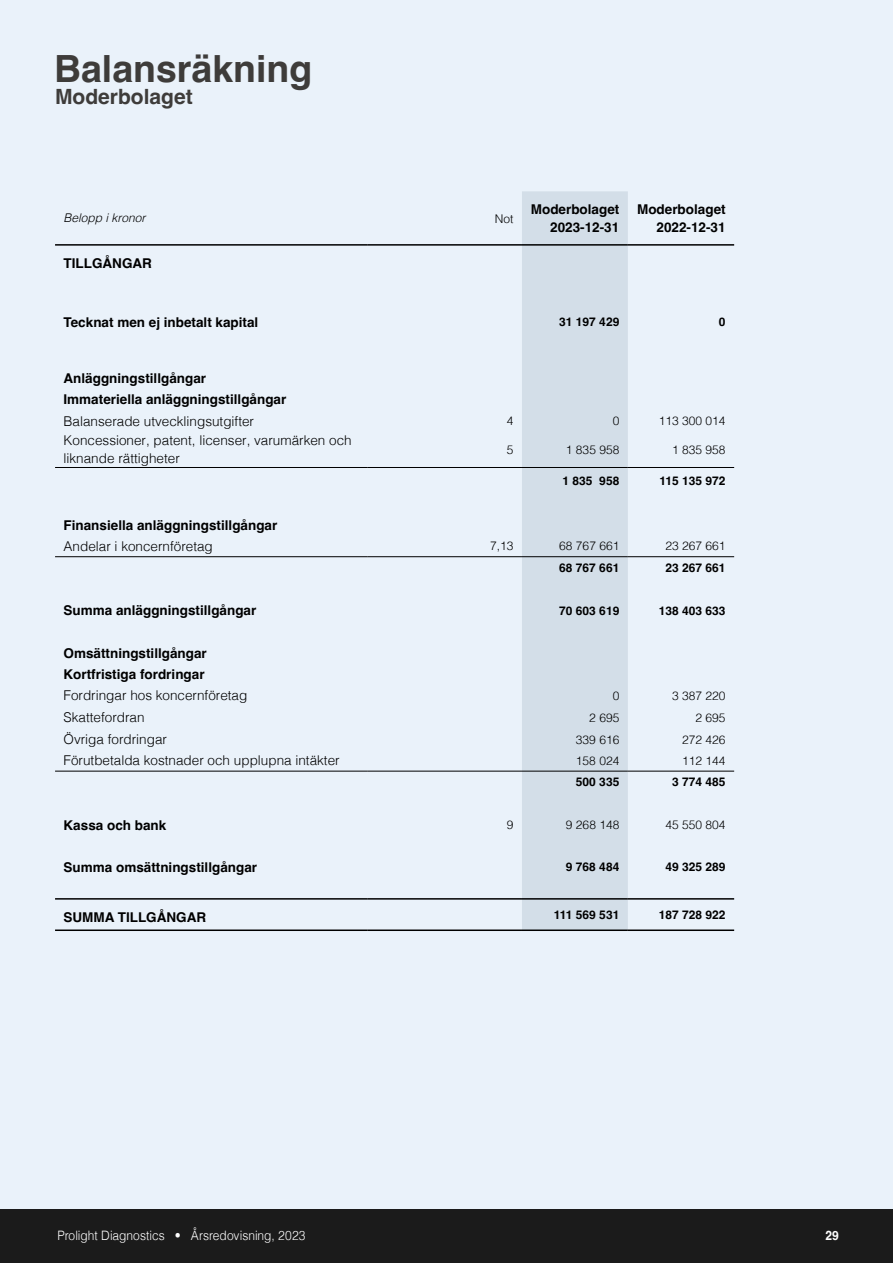
<style>
.page{position:relative;width:893px;height:1263px;background:#fff}
.page>*{position:absolute;margin:0;border:0;box-sizing:border-box;transform-origin:0 0}
.t1{font:700 37.5px "Helvetica";color:#3e3c3a}
.t2{font:700 21px "Helvetica";color:#3e3c3a}
.t3{font:700 13.5px/18px "Helvetica";color:#000;text-align:right}
.t4{font:300 13.5px/18px "Helvetica";color:#000}
.t5{font:300 12.9px "Helvetica";color:#fff;scale:.93 1}
.t6{font:700 12.9px "Helvetica";color:#fff;scale:.93 1}
.t7{font:300 12px "Helvetica";color:#000}
.t8{font:700 12px "Helvetica";color:#000}
.t9{font:italic 300 12px "Helvetica";color:#000}
</style>
<div class="page">
<div style="left:0;top:1209px;width:893px;height:54px;background:#1b1b1b"></div>
<div style="left:0;top:0;width:893px;height:1209px;background:#eaf2fa"></div>
<div style="left:522px;top:191px;width:106px;height:738px;background:#d3dee8"></div>
<hr style="left:55px;top:771px;width:313px;height:1px;background:#000">
<hr style="left:368px;top:771px;width:154px;height:1px;background:#000">
<hr style="left:522px;top:771px;width:106px;height:1px;background:#000">
<hr style="left:628px;top:771px;width:106px;height:1px;background:#000">
<hr style="left:55px;top:244px;width:313px;height:2px;background:#000">
<hr style="left:368px;top:244px;width:154px;height:2px;background:#000">
<hr style="left:522px;top:244px;width:106px;height:2px;background:#000">
<hr style="left:628px;top:244px;width:106px;height:2px;background:#000">
<hr style="left:55px;top:467px;width:313px;height:1px;background:#000">
<hr style="left:368px;top:467px;width:154px;height:1px;background:#000">
<hr style="left:522px;top:467px;width:106px;height:1px;background:#000">
<hr style="left:628px;top:467px;width:106px;height:1px;background:#000">
<hr style="left:55px;top:556px;width:313px;height:1px;background:#000">
<hr style="left:368px;top:556px;width:154px;height:1px;background:#000">
<hr style="left:522px;top:556px;width:106px;height:1px;background:#000">
<hr style="left:628px;top:556px;width:106px;height:1px;background:#000">
<hr style="left:55px;top:898px;width:313px;height:2px;background:#000">
<hr style="left:368px;top:898px;width:154px;height:2px;background:#000">
<hr style="left:55px;top:929px;width:313px;height:2px;background:#000">
<hr style="left:368px;top:929px;width:154px;height:2px;background:#000">
<hr style="left:522px;top:898px;width:106px;height:2px;background:#000">
<hr style="left:628px;top:898px;width:106px;height:2px;background:#000">
<hr style="left:522px;top:929px;width:106px;height:2px;background:#000">
<hr style="left:628px;top:929px;width:106px;height:2px;background:#000">
<h1 class="t1" style="left:54px;top:39px;width:260px">Balansräkning</h1>
<h2 class="t2" style="left:55px;top:80px;width:139px">Moderbolaget</h2>
<p class="t9" style="left:64px;top:208px;width:84px">Belopp i kronor</p>
<p class="t7" style="left:495px;top:208px;width:20px">Not</p>
<p class="t3" style="left:531px;top:201px;width:90px">Moderbolaget<br>2023-12-31</p>
<p class="t3" style="left:637px;top:201px;width:90px">Moderbolaget<br>2022-12-31</p>
<p class="t3" style="left:64px;top:254px;width:90px">TILLGÅNGAR</p>
<p class="t3" style="left:64px;top:313px;width:196px">Tecknat men ej inbetalt kapital</p>
<p class="t8" style="left:559px;top:312px;width:62px">31 197 429</p>
<p class="t8" style="left:719px;top:312px;width:8px">0</p>
<p class="t3" style="left:64px;top:368px;width:224px;line-height:21.3px;text-align:left">Anläggningstillgångar<br>Immateriella anläggningstillgångar</p>
<p class="t4" style="left:64px;top:411px;width:192px">Balanserade utvecklingsutgifter</p>
<p class="t7" style="left:507px;top:410px;width:8px">4</p>
<p class="t7" style="left:613px;top:410px;width:8px">0</p>
<p class="t7" style="left:659px;top:410px;width:68px">113 300 014</p>
<p class="t4" style="left:64px;top:430px;width:290px">Koncessioner, patent, licenser, varumärken och liknande rättigheter</p>
<p class="t7" style="left:507px;top:439px;width:8px">5</p>
<p class="t7" style="left:566px;top:439px;width:55px">1 835 958</p>
<p class="t7" style="left:672px;top:439px;width:55px">1 835 958</p>
<p class="t8" style="left:563px;top:471px;width:58px">1 835 958</p>
<p class="t8" style="left:660px;top:471px;width:68px">115 135 972</p>
<p class="t3" style="left:64px;top:516px;width:215px">Finansiella anläggningstillgångar</p>
<p class="t4" style="left:64px;top:536px;width:151px">Andelar i koncernföretag</p>
<p class="t7" style="left:490px;top:536px;width:25px">7,13</p>
<p class="t7" style="left:559px;top:536px;width:62px">68 767 661</p>
<p class="t7" style="left:666px;top:536px;width:62px">23 267 661</p>
<p class="t8" style="left:559px;top:558px;width:62px">68 767 661</p>
<p class="t8" style="left:666px;top:558px;width:62px">23 267 661</p>
<p class="t3" style="left:64px;top:601px;width:194px">Summa anläggningstillgångar</p>
<p class="t8" style="left:559px;top:601px;width:62px">70 603 619</p>
<p class="t8" style="left:659px;top:601px;width:68px">138 403 633</p>
<p class="t3" style="left:64px;top:642px;width:145px;line-height:21.3px;text-align:left">Omsättningstillgångar<br>Kortfristiga fordringar</p>
<p class="t4" style="left:64px;top:685px;width:185px">Fordringar hos koncernföretag</p>
<p class="t7" style="left:613px;top:685px;width:8px">0</p>
<p class="t7" style="left:672px;top:685px;width:55px">3 387 220</p>
<p class="t4" style="left:64px;top:707px;width:83px">Skattefordran</p>
<p class="t7" style="left:589px;top:707px;width:32px">2 695</p>
<p class="t7" style="left:696px;top:707px;width:32px">2 695</p>
<p class="t4" style="left:64px;top:729px;width:105px">Övriga fordringar</p>
<p class="t7" style="left:576px;top:729px;width:45px">339 616</p>
<p class="t7" style="left:682px;top:729px;width:45px">272 426</p>
<p class="t4" style="left:64px;top:751px;width:278px">Förutbetalda kostnader och upplupna intäkter</p>
<p class="t7" style="left:576px;top:750px;width:45px">158 024</p>
<p class="t7" style="left:682px;top:750px;width:45px">112 144</p>
<p class="t8" style="left:576px;top:772px;width:45px">500 335</p>
<p class="t8" style="left:672px;top:772px;width:55px">3 774 485</p>
<p class="t3" style="left:64px;top:816px;width:104px">Kassa och bank</p>
<p class="t7" style="left:507px;top:814px;width:8px">9</p>
<p class="t7" style="left:566px;top:814px;width:55px">9 268 148</p>
<p class="t7" style="left:666px;top:814px;width:62px">45 550 804</p>
<p class="t3" style="left:64px;top:858px;width:195px">Summa omsättningstillgångar</p>
<p class="t8" style="left:566px;top:857px;width:55px">9 768 484</p>
<p class="t8" style="left:666px;top:857px;width:62px">49 325 289</p>
<p class="t3" style="left:64px;top:908px;width:144px">SUMMA TILLGÅNGAR</p>
<p class="t8" style="left:554px;top:905px;width:67px">111 569 531</p>
<p class="t8" style="left:659px;top:905px;width:68px">187 728 922</p>
<p class="t5" style="left:57px;top:1225px;width:268px">Prolight Diagnostics • Årsredovisning, 2023</p>
<p class="t6" style="left:825px;top:1225px;width:16px">29</p>
</div>
